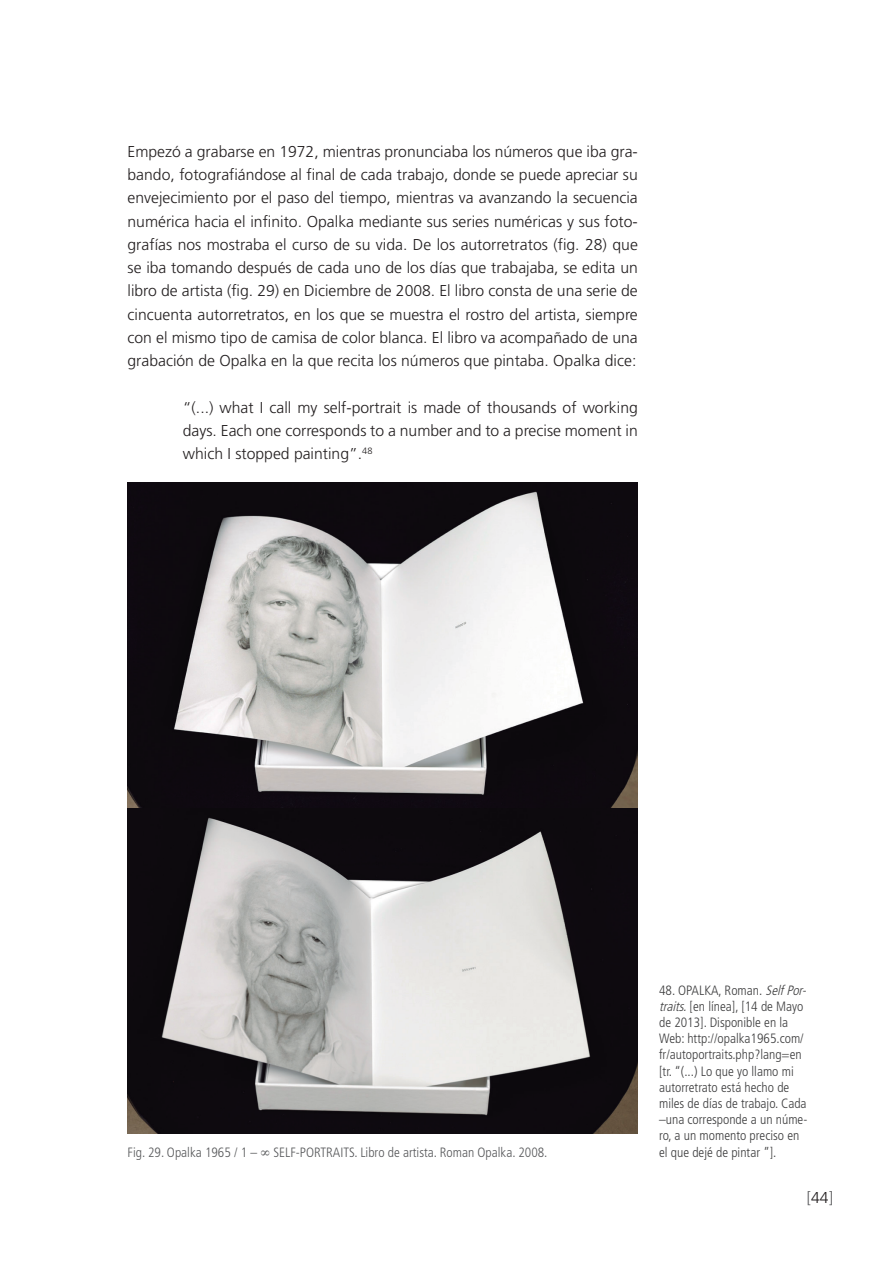
<style>
.page{position:relative;width:893px;height:1263px;background:#fff}
.page>*{position:absolute;margin:0;border:0;box-sizing:border-box;transform-origin:0 0}
.t1{font:300 15.75px/23.2px "Frutiger";color:#231f20;text-align:justify}
.t2{font:300 15.75px "Frutiger";color:#57585a}
.t3{font:300 condensed 13.5px/16.2px "Frutiger";color:#3e3e3f}
.t4{font:300 condensed 13.5px "Frutiger";color:#57585a}
.s1{font-style:italic}
.s2{color:#231f20}
</style>
<div class="page">
<img style="left:128px;top:808px;width:510px;height:325px">
<img style="left:128px;top:482px;width:510px;height:326px">
<p class="t1" style="left:128px;top:140px;width:512px">Empezó a grabarse en 1972, mientras pronunciaba los números que iba gra&shy;bando, fotografiándose al final de cada trabajo, donde se puede apreciar su envejecimiento por el paso del tiempo, mientras va avanzando la secuencia numérica hacia el infinito. Opalka mediante sus series numéricas y sus foto&shy;grafías nos mostraba el curso de su vida. De los autorretratos (fig. 28) que se iba tomando después de cada uno de los días que trabajaba, se edita un libro de artista (fig. 29) en Diciembre de 2008. El libro consta de una serie de cincuenta autorretratos, en los que se muestra el rostro del artista, siempre con el mismo tipo de camisa de color blanca. El libro va acompañado de una grabación de Opalka en la que recita los números que pintaba. Opalka dice:</p>
<p class="t1" style="left:183px;top:396px;width:456px">“(...) what I call my self-portrait is made of thousands of working days. Each one corresponds to a number and to a precise moment in which I stopped painting”.<sup>48</sup></p>
<p class="t4" style="left:128px;top:1144px;width:421px">Fig. 29. Opalka 1965 / 1 – ∞ SELF-PORTRAITS. Libro de artista. Roman Opalka. 2008.</p>
<p class="t3" style="left:659px;top:982px;width:152px">48. OPALKA, Roman. <span class="s1">SelfPor&shy;traits.</span>[en línea], [14 de Mayo de 2013]. Disponible en la<br>Web: http://opalka1965.com/ fr/autoportraits.php?lang=en [tr. “(...) Lo que yo llamo mi autorretrato está hecho de miles de días de trabajo. Cada –una corresponde a un núme&shy;ro, a un momento preciso en el que dejé de pintar ”].</p>
<p class="t2" style="left:807px;top:1189px;width:28px">[<span class="s2">44</span>]</p>
</div>
